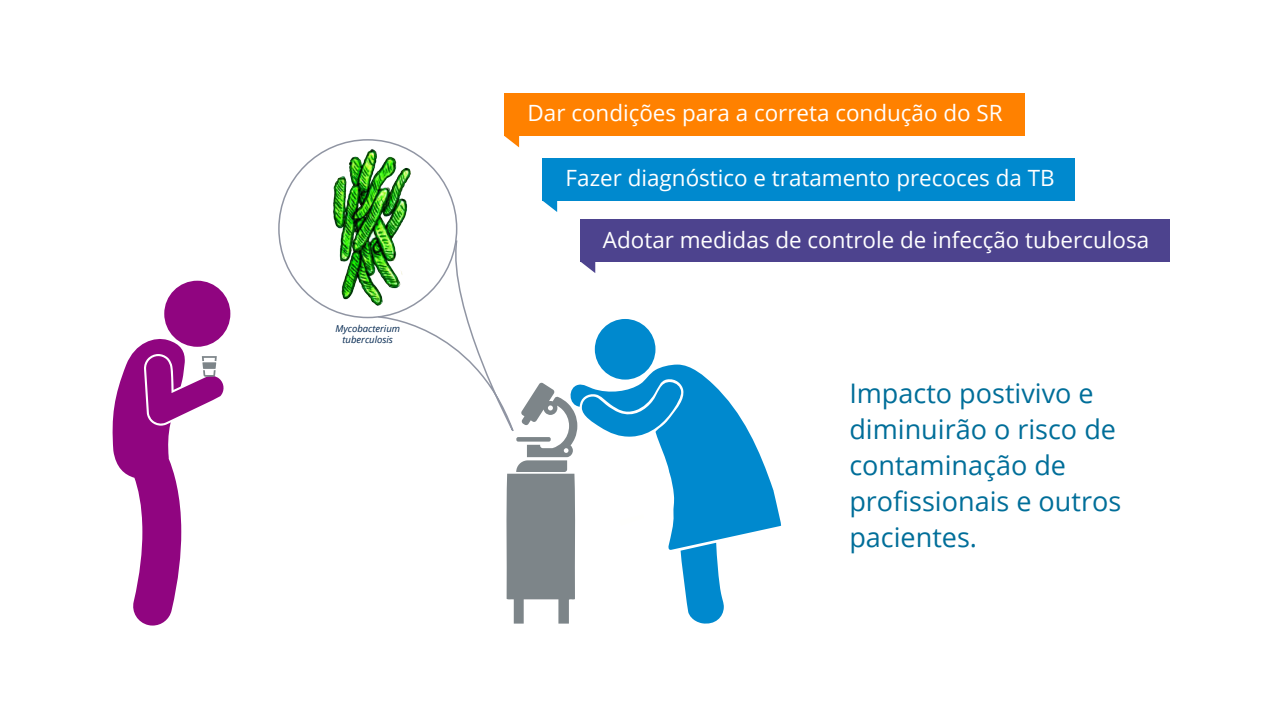
<style>
.page{position:relative;width:1280px;height:720px;background:#fff}
.page>*{position:absolute;margin:0;border:0;box-sizing:border-box;transform-origin:0 0}
.t1{font:27px/36px "Open Sans";color:#006e99}
.t2{font:22.35px "Open Sans";color:#fff}
.t3{font:italic 9.45px/10.2px "Open Sans";color:#01264f;text-align:center}
</style>
<div class="page">
<div style="left:542px;top:158px;width:532px;height:42px;background:#0089ce"></div>
<svg style="left:542px;top:200px;width:15px;height:12px"></svg>
<div style="left:504px;top:94px;width:520px;height:42px;background:#ff8100"></div>
<svg style="left:504px;top:136px;width:15px;height:11px"></svg>
<div style="left:580px;top:219px;width:589px;height:43px;background:#4d438e"></div>
<div style="left:164px;top:281px;width:66px;height:66px;background:#900580;border-radius:50%"></div>
<svg style="left:112px;top:336px;width:112px;height:290px"></svg>
<img style="left:279px;top:140px;width:177px;height:178px;border-radius:89px">
<svg style="left:377px;top:239px;width:404px;height:385px"></svg>
<p class="t3" style="left:335px;top:324px;width:66px">Mycobacterium tuberculosis</p>
<p class="t2" style="left:527px;top:98px;width:476px">Dar condições para a correta condução do SR</p>
<p class="t2" style="left:565px;top:163px;width:490px">Fazer diagnóstico e tratamento precoces da TB</p>
<p class="t2" style="left:603px;top:225px;width:547px">Adotar medidas de controle de infecção tuberculosa</p>
<p class="t1" style="left:849px;top:375px;width:273px">Impacto postivivo e diminuirão o risco de contaminação de profissionais e outros pacientes.</p>
</div>
